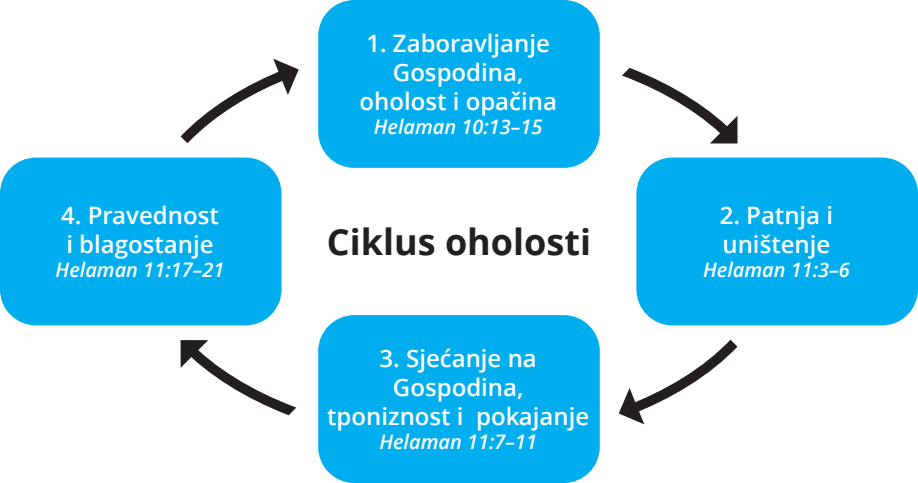
<style>
.page{position:relative;width:918px;height:483px;background:#fff}
.page>*{position:absolute;margin:0;border:0;box-sizing:border-box;transform-origin:0 0}
.t1{font:700 36px "Zoramlds Lat";color:#231f20}
.t2{font:600 24px/28.8px "Zoramlds Lat";color:#fff;text-align:center}
.t3{font:italic 600 20px "Zoramlds Lat";color:#fff}
</style>
<div class="page">
<div style="left:318px;top:0;width:282px;height:168px;background:#00aeef;border-radius:36px"></div>
<div style="left:318px;top:315px;width:282px;height:167px;background:#00aeef;border-radius:36px"></div>
<div style="left:636px;top:157px;width:282px;height:168px;background:#00aeef;border-radius:36px"></div>
<div style="left:0;top:157px;width:282px;height:168px;background:#00aeef;border-radius:36px"></div>
<svg style="left:622px;top:68px;width:115px;height:75px"></svg>
<svg style="left:619px;top:339px;width:118px;height:85px"></svg>
<svg style="left:181px;top:59px;width:118px;height:84px"></svg>
<svg style="left:181px;top:340px;width:115px;height:75px"></svg>
<p class="t2" style="left:61px;top:201px;width:159px;text-align:left">4. Pravednost i blagostanje</p>
<p class="t3" style="left:56px;top:255px;width:170px">Helaman 11:17–21</p>
<p class="t2" style="left:359px;top:29px;width:199px">1. Zaboravljanje<br>Gospodina, oholost i opačina</p>
<p class="t3" style="left:374px;top:112px;width:170px">Helaman 10:13–15</p>
<h1 class="t1" style="left:327px;top:215px;width:266px">Ciklus oholosti</h1>
<p class="t2" style="left:327px;top:344px;width:264px">3. Sjećanje na<br>Gospodina,<br>tponiznost i pokajanje</p>
<p class="t3" style="left:379px;top:426px;width:159px">Helaman 11:7–11</p>
<p class="t2" style="left:720px;top:201px;width:115px;text-align:left">2. Patnja i uništenje</p>
<p class="t3" style="left:703px;top:255px;width:148px">Helaman 11:3–6</p>
</div>
